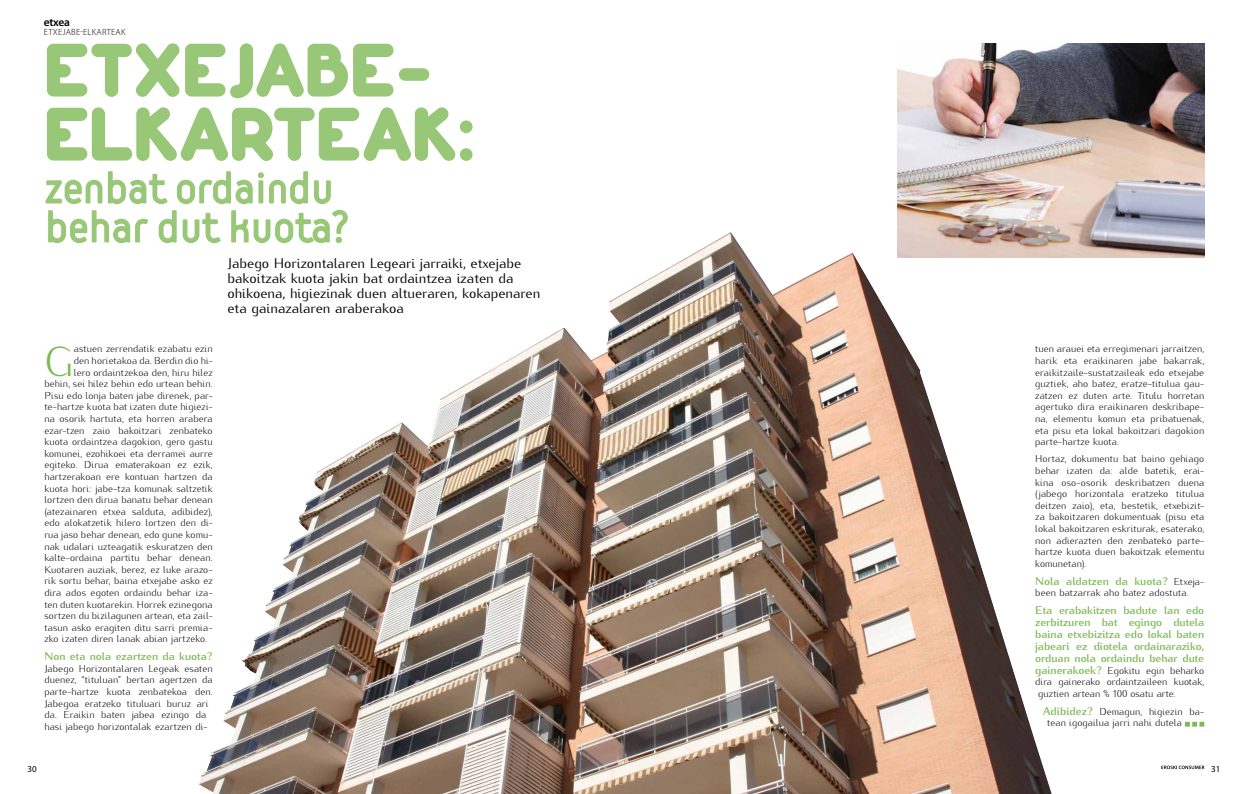
<style>
.page{position:relative;width:1248px;height:794px;background:#fff}
.page>*{position:absolute;margin:0;border:0;box-sizing:border-box;transform-origin:0 0}
.t1{font:900 80px/64px "Duepuntozero";color:#97c777}
.t2{font:42px/39px "VSV Melon Regular";letter-spacing:-.04em;color:#97c777}
.t3{font:300 41.8px "Kurier";color:#7db956}
.t4{font:14px/15px "Kurier";letter-spacing:-.005em;color:#000}
.t5{font:600 11.5px "Myriad Pro";letter-spacing:-.02em;color:#000}
.t6{font:700 11px/12px "Kurier";letter-spacing:-.01em;color:#7db956;text-align:justify}
.t7{font:300 10px/11.6px "Kurier";letter-spacing:.005em;color:#000;text-align:justify}
.t8{font:300 9px "Myriad Pro";letter-spacing:.02em;color:#000}
.t9{font:9px "Myriad Pro";color:#000}
.s1{font-weight:300;font-size:10px;color:#000}
.s2{font-weight:700;font-size:11px;color:#7db956}
</style>
<div class="page">
<svg style="left:45px;top:171px;width:303px;height:73px"></svg>
<svg style="left:1161px;top:765px;width:43px;height:4px"></svg>
<svg style="left:1185px;top:722px;width:19px;height:4px"></svg>
<img style="left:199px;top:232px;width:852px;height:562px">
<img style="left:897px;top:44px;width:307px;height:214px">
<p class="t5" style="left:44px;top:16px;width:28px">etxea</p>
<p class="t8" style="left:44px;top:27px;width:83px">ETXEJABE-ELKARTEAK</p>
<h1 class="t1" style="left:44px;top:35px;width:432px">ETXEJABE-<br>ELKARTEAK:</h1>
<h2 class="t2" style="left:44px;top:168px;width:306px">zenbat ordaindu behar dut kuota?</h2>
<h3 class="t3" style="left:44px;top:328px;width:31px">G</h3>
<p class="t7" style="left:74px;top:342px;width:140px">astuen zerrendatik ezabatu ezin</p>
<p class="t7" style="left:74px;top:354px;width:140px">den horietakoa da. Berdin dio hi-</p>
<p class="t7" style="left:74px;top:365px;width:140px">lero ordaintzekoa den, hiru hilez</p>
<p class="t7" style="left:44px;top:377px;width:170px">behin, sei hilez behin edo urtean behin.</p>
<p class="t7" style="left:44px;top:388px;width:170px">Pisu edo lonja baten jabe direnek, par-</p>
<p class="t7" style="left:44px;top:400px;width:170px">te-hartze kuota bat izaten dute higiezi-</p>
<p class="t7" style="left:44px;top:412px;width:170px">na osorik hartuta, eta horren arabera</p>
<p class="t7" style="left:44px;top:423px;width:170px">ezar-tzen zaio bakoitzari zenbateko</p>
<p class="t7" style="left:44px;top:435px;width:170px">kuota ordaintzea dagokion, gero gastu</p>
<p class="t7" style="left:44px;top:446px;width:170px">komunei, ezohikoei eta derramei aurre</p>
<p class="t7" style="left:44px;top:458px;width:170px">egiteko. Dirua ematerakoan ez ezik,</p>
<p class="t7" style="left:44px;top:470px;width:170px">hartzerakoan ere kontuan hartzen da</p>
<p class="t7" style="left:44px;top:481px;width:170px">kuota hori: jabe-tza komunak saltzetik</p>
<p class="t7" style="left:44px;top:493px;width:170px">lortzen den dirua banatu behar denean</p>
<p class="t7" style="left:44px;top:504px;width:170px">(atezainaren etxea salduta, adibidez),</p>
<p class="t7" style="left:44px;top:516px;width:170px">edo alokatzetik hilero lortzen den di-</p>
<p class="t7" style="left:44px;top:528px;width:170px">rua jaso behar denean, edo gune komu-</p>
<p class="t7" style="left:44px;top:539px;width:170px">nak udalari uzteagatik eskuratzen den</p>
<p class="t7" style="left:44px;top:551px;width:170px">kalte-ordaina partitu behar denean.</p>
<p class="t7" style="left:44px;top:563px;width:170px">Kuotaren auziak, berez, ez luke arazo-</p>
<p class="t7" style="left:44px;top:574px;width:170px">rik sortu behar, baina etxejabe asko ez</p>
<p class="t7" style="left:44px;top:586px;width:170px">dira ados egoten ordaindu behar iza-</p>
<p class="t7" style="left:44px;top:597px;width:170px">ten duten kuotarekin. Horrek ezinegona</p>
<p class="t7" style="left:44px;top:609px;width:170px">sortzen du bizilagunen artean, eta zail-</p>
<p class="t7" style="left:44px;top:621px;width:170px">tasun asko eragiten ditu sarri premia-</p>
<p class="t7" style="left:44px;top:632px;width:164px">zko izaten diren lanak abian jartzeko.</p>
<p class="t6" style="left:44px;top:649px;width:170px">Non eta nola ezartzen da kuota?</p>
<p class="t7" style="left:44px;top:661px;width:170px;text-align:left">Jabego Horizontalaren Legeak esaten duenez, “tituluan” bertan agertzen da parte-hartze kuota zenbatekoa den.<br>Jabegoa eratzeko tituluari buruz ari da. Eraikin baten jabea ezingo da hasi jabego horizontalak ezartzen di-</p>
<p class="t9" style="left:28px;top:763px;width:11px">30</p>
<h3 class="t4" style="left:227px;top:254px;width:314px">Jabego Horizontalaren Legeari jarraiki, etxejabe bakoitzak kuota jakin bat ordaintzea izaten da ohikoena, higiezinak duen altueraren, kokapenaren eta gainazalaren araberakoa</h3>
<p class="t7" style="left:1035px;top:342px;width:170px">tuen arauei eta erregimenari jarraitzen, harik eta eraikinaren jabe bakarrak, eraikitzaile-sustatzaileak edo etxejabe guztiek, aho batez, eratze-titulua gau&shy;zatzen ez duten arte. Titulu horretan agertuko dira eraikinaren deskribape&shy;na, elementu komun eta pribatuenak, eta pisu eta lokal bakoitzari dagokion parte-hartze kuota.</p>
<p class="t7" style="left:1035px;top:452px;width:170px">Hortaz, dokumentu bat baino gehiago behar izaten da: alde batetik, erai&shy;kina oso-osorik deskribatzen duena (jabego horizontala eratzeko titulua deitzen zaio), eta, bestetik, etxebizit&shy;za bakoitzaren dokumentuak (pisu eta lokal bakoitzaren eskriturak, esaterako, non adierazten den zenbateko parte&shy;hartze kuota duen bakoitzak elementu komunetan).</p>
<p class="t6" style="left:1035px;top:574px;width:170px">Nola aldatzen da kuota? <span class="s1">Etxeja-</span></p>
<p class="t7" style="left:1035px;top:586px;width:155px">been batzarrak aho batez adostuta.</p>
<p class="t6" style="left:1035px;top:603px;width:170px">Eta erabakitzen badute lan edo zerbitzuren bat egingo dutela baina etxebizitza edo lokal baten jabeari ez diotela ordainaraziko, orduan nola ordaindu behar dute</p>
<p class="t7" style="left:1035px;top:663px;width:170px"><span class="s2">gainerakoek?</span> Egokitu egin beharko dira gainerako ordaintzaileen kuotak, guztien artean % 100 osatu arte.</p>
<p class="t7" style="left:1047px;top:704px;width:158px;text-indent:-4px"><span class="s2">Adibidez?</span> Demagun, higiezin ba&shy;tean igogailua jarri nahi dutela</p>
<p class="t9" style="left:1210px;top:763px;width:11px">31</p>
</div>
